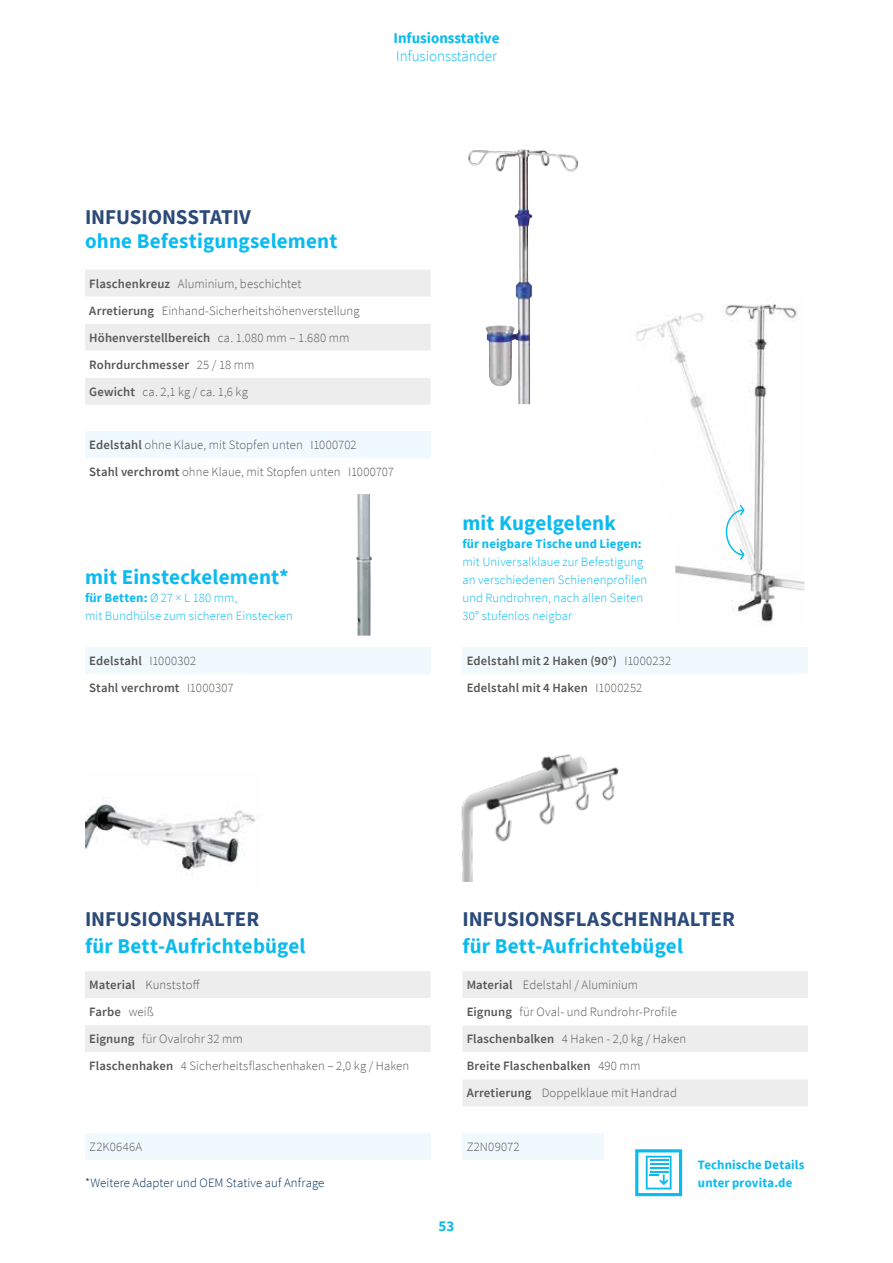
<style>
.page{position:relative;width:893px;height:1263px;background:#fff}
.page>*{position:absolute;margin:0;border:0;box-sizing:border-box;transform-origin:0 0}
.t1{font:700 21px "Source Sans Pro";letter-spacing:.01em;color:#0bbbef}
.t2{font:700 21px "Source Sans Pro";letter-spacing:-.005em;color:#2c4a79}
.t3{font:700 15px "Source Sans Pro";color:#0bbbef}
.t4{font:300 15px "Source Sans Pro";color:#0bbbef}
.t5{font:300 12.75px/27px "Source Sans Pro";letter-spacing:.005em;color:#575756}
.t6{font:300 12.75px/18px "Source Sans Pro";letter-spacing:.01em;color:#0bbbef}
.t7{font:600 12.75px/27px "Source Sans Pro";letter-spacing:.01em;color:#575756}
.t8{font:700 12.75px/18px "Source Sans Pro";letter-spacing:.01em;color:#0bbbef}
.t9{font:300 12.75px "Source Sans Pro";letter-spacing:.005em;color:#002e5f}
.t10{font:300 12.75px "Source Sans Pro";letter-spacing:.025em;color:#575756}
.s1{font-weight:600}
.s2{font-weight:700}
.s3{font-weight:300}
</style>
<div class="page">
<img style="left:461px;top:754px;width:158px;height:127px">
<div style="left:85px;top:1133px;width:346px;height:27px;background:#f0f9fe"></div>
<div style="left:462px;top:1133px;width:142px;height:27px;background:#f0f9fe"></div>
<svg style="left:85px;top:971px;width:346px;height:81px"></svg>
<div style="left:462px;top:971px;width:346px;height:135px;background:#ededed"></div>
<svg style="left:462px;top:998px;width:346px;height:81px"></svg>
<img style="left:85px;top:804px;width:171px;height:66px">
<img style="left:468px;top:150px;width:50px;height:22px">
<div style="left:85px;top:431px;width:346px;height:27px;background:#f0f9fe"></div>
<div style="left:85px;top:270px;width:346px;height:135px;background:#ededed"></div>
<svg style="left:85px;top:297px;width:346px;height:81px"></svg>
<div style="left:85px;top:647px;width:346px;height:27px;background:#f0f9fe"></div>
<div style="left:462px;top:647px;width:346px;height:27px;background:#f0f9fe"></div>
<img style="left:356px;top:494px;width:16px;height:142px">
<img style="left:636px;top:304px;width:168px;height:321px">
<div style="left:635px;top:1149px;width:47px;height:47px;border:3px solid #0bbbef"></div>
<svg style="left:646px;top:1156px;width:26px;height:33px"></svg>
<svg style="left:725px;top:503px;width:21px;height:58px"></svg>
<p class="t3" style="left:394px;top:28px;width:107px">Infusionsstative</p>
<p class="t4" style="left:396px;top:47px;width:102px">Infusionsständer</p>
<h1 class="t2" style="left:85px;top:203px;width:167px">INFUSIONSSTATIV</h1>
<h1 class="t1" style="left:85px;top:227px;width:254px">ohne Befestigungselement</h1>
<p class="t5" style="left:89px;top:270px;width:272px"><span class="s1">Flaschenkreuz</span> Aluminium, beschichtet <span class="s1">Arretierung</span> Einhand-Sicherheitshöhenverstellung <span class="s1">Höhenverstellbereich</span> ca. 1.080 mm – 1.680 mm <span class="s1">Rohrdurchmesser</span> 25 / 18 mm<br><span class="s1">Gewicht</span> ca. 2,1 kg / ca. 1,6 kg</p>
<p class="t5" style="left:89px;top:431px;width:306px"><span class="s1">Edelstahl</span> ohne Klaue, mit Stopfen unten I1000702<br><span class="s1">Stahl verchromt</span> ohne Klaue, mit Stopfen unten I1000707</p>
<h1 class="t1" style="left:85px;top:563px;width:205px">mit Einsteckelement*</h1>
<p class="t6" style="left:85px;top:589px;width:209px"><span class="s2">für Betten:</span> Ø 27 × L 180 mm,<br>mit Bundhülse zum sicheren Einstecken</p>
<h1 class="t1" style="left:462px;top:509px;width:155px">mit Kugelgelenk</h1>
<p class="t8" style="left:462px;top:535px;width:181px">für neigbare Tische und Liegen:</p>
<p class="t6" style="left:462px;top:553px;width:186px">mit Universalklaue zur Befestigung an verschiedenen Schienenprofilen und Rundrohren, nach allen Seiten<br>30° stufenlos neigbar</p>
<p class="t7" style="left:89px;top:647px;width:146px">Edelstahl <span class="s3">I1000302<br></span>Stahl verchromt <span class="s3">I1000307</span></p>
<p class="t7" style="left:467px;top:647px;width:206px">Edelstahl mit 2 Haken (90°) <span class="s3">I1000232<br></span>Edelstahl mit 4 Haken <span class="s3">I1000252</span></p>
<h1 class="t2" style="left:85px;top:905px;width:176px">INFUSIONSHALTER</h1>
<h1 class="t1" style="left:85px;top:932px;width:222px">für Bett-Aufrichtebügel</h1>
<h1 class="t2" style="left:462px;top:905px;width:274px">INFUSIONSFLASCHENHALTER</h1>
<h1 class="t1" style="left:462px;top:932px;width:222px">für Bett-Aufrichtebügel</h1>
<p class="t5" style="left:89px;top:971px;width:322px"><span class="s1">Material</span> Kunststoff<br><span class="s1">Farbe</span> weiß<br><span class="s1">Eignung</span> für Ovalrohr 32 mm<br><span class="s1">Flaschenhaken</span> 4 Sicherheitsflaschenhaken – 2,0 kg / Haken</p>
<p class="t5" style="left:467px;top:971px;width:221px"><span class="s1">Material</span> Edelstahl / Aluminium <span class="s1">Eignung</span> für Oval- und Rundrohr-Profile <span class="s1">Flaschenbalken</span> 4 Haken - 2,0 kg / Haken <span class="s1">Breite Flaschenbalken</span> 490 mm <span class="s1">Arretierung</span> Doppelklaue mit Handrad</p>
<p class="t10" style="left:89px;top:1139px;width:55px">Z2K0646A</p>
<p class="t5" style="left:467px;top:1133px;width:54px">Z2N09072</p>
<p class="t9" style="left:85px;top:1175px;width:241px">*Weitere Adapter und OEM Stative auf Anfrage</p>
<p class="t3" style="left:439px;top:1216px;width:17px">53</p>
<p class="t8" style="left:698px;top:1156px;width:108px">Technische Details unter provita.de</p>
</div>
